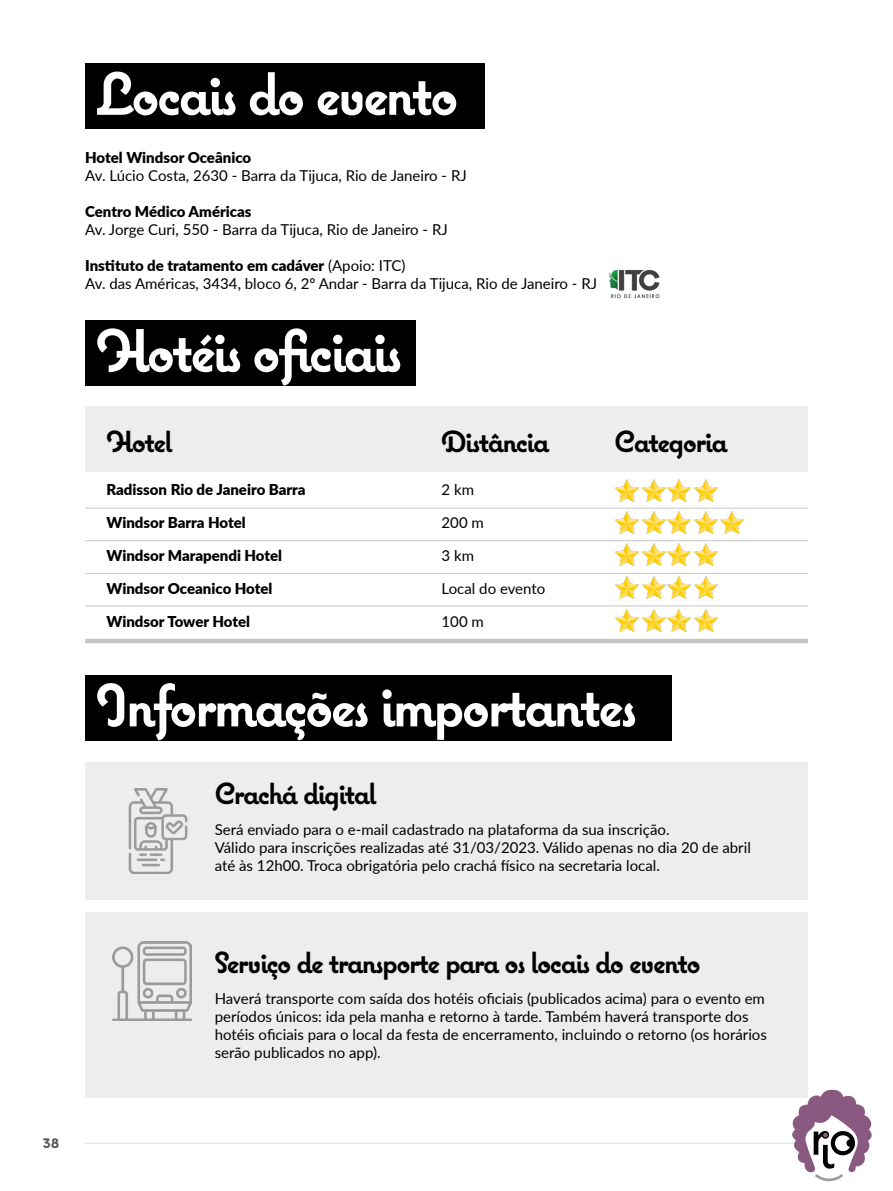
<style>
.page{position:relative;width:893px;height:1191px;background:#fff}
.page>*{position:absolute;margin:0;border:0;box-sizing:border-box;transform-origin:0 0}
.t1{font:700 60px "Coquette";letter-spacing:-.05em;color:#fff}
.t2{font:700 30px "Coquette";letter-spacing:-.05em;color:#000}
.t3{font:700 18px "Coquette";color:#575756}
.t4{font:15px/18px "Lato";color:#000}
.t5{font:900 15px "Lato";color:#000}
.s1{font-weight:900}
</style>
<div class="page">
<hr style="left:85px;top:1143px;width:713px;height:1px;background:#e3e3e3">
<svg style="left:791px;top:1089px;width:81px;height:92px"></svg>
<div style="left:85px;top:762px;width:723px;height:137px;background:#ededed"></div>
<div style="left:85px;top:912px;width:723px;height:185px;background:#ededed"></div>
<div style="left:85px;top:64px;width:400px;height:65px;background:#000"></div>
<div style="left:85px;top:675px;width:587px;height:65px;background:#000"></div>
<img style="left:113px;top:941px;width:78px;height:79px">
<img style="left:128px;top:788px;width:60px;height:85px">
<div style="left:85px;top:407px;width:723px;height:65px;background:#ededed"></div>
<img style="left:616px;top:479px;width:23px;height:22px">
<img style="left:642px;top:479px;width:23px;height:22px">
<img style="left:668px;top:479px;width:23px;height:22px">
<img style="left:694px;top:479px;width:23px;height:22px">
<img style="left:616px;top:543px;width:23px;height:22px">
<img style="left:642px;top:543px;width:23px;height:22px">
<img style="left:668px;top:543px;width:23px;height:22px">
<img style="left:694px;top:543px;width:23px;height:22px">
<img style="left:616px;top:577px;width:23px;height:21px">
<img style="left:642px;top:577px;width:23px;height:21px">
<img style="left:668px;top:577px;width:23px;height:21px">
<img style="left:694px;top:577px;width:23px;height:21px">
<img style="left:616px;top:610px;width:23px;height:21px">
<img style="left:642px;top:610px;width:23px;height:21px">
<img style="left:668px;top:610px;width:23px;height:21px">
<img style="left:694px;top:610px;width:23px;height:21px">
<img style="left:616px;top:511px;width:23px;height:22px">
<img style="left:642px;top:511px;width:23px;height:22px">
<img style="left:668px;top:511px;width:23px;height:22px">
<img style="left:694px;top:511px;width:23px;height:22px">
<img style="left:721px;top:511px;width:23px;height:22px">
<hr style="left:85px;top:508px;width:723px;height:1px;background:#c6c6c6">
<hr style="left:85px;top:540px;width:723px;height:1px;background:#c6c6c6">
<hr style="left:85px;top:573px;width:723px;height:1px;background:#c6c6c6">
<hr style="left:85px;top:605px;width:723px;height:1px;background:#c6c6c6">
<hr style="left:85px;top:639px;width:723px;height:4px;background:#c6c6c6">
<div style="left:85px;top:321px;width:331px;height:65px;background:#000"></div>
<img style="left:609px;top:270px;width:51px;height:29px">
<h1 class="t1" style="left:96px;top:57px;width:364px">Locais do evento</h1>
<p class="t5" style="left:85px;top:146px;width:168px">Hotel Windsor Oceânico</p>
<p class="t4" style="left:85px;top:166px;width:383px">Av. Lúcio Costa, 2630 - Barra da Tijuca, Rio de Janeiro - RJ</p>
<p class="t5" style="left:85px;top:200px;width:168px">Centro Médico Américas</p>
<p class="t4" style="left:85px;top:220px;width:364px">Av. Jorge Curi, 550 - Barra da Tijuca, Rio de Janeiro - RJ</p>
<p class="t4" style="left:85px;top:256px;width:513px"><span class="s1">Instituto de tratamento em cadáver</span> (Apoio: ITC)<br>Av. das Américas, 3434, bloco 6, 2º Andar - Barra da Tijuca, Rio de Janeiro - RJ</p>
<h1 class="t1" style="left:96px;top:314px;width:308px">Hotéis oficiais</h1>
<h2 class="t2" style="left:106px;top:423px;width:68px">Hotel</h2>
<p class="t5" style="left:106px;top:478px;width:201px">Radisson Rio de Janeiro Barra</p>
<p class="t5" style="left:106px;top:511px;width:141px">Windsor Barra Hotel</p>
<p class="t5" style="left:106px;top:544px;width:177px">Windsor Marapendi Hotel</p>
<p class="t5" style="left:106px;top:577px;width:168px">Windsor Oceanico Hotel</p>
<p class="t5" style="left:106px;top:610px;width:145px">Windsor Tower Hotel</p>
<h2 class="t2" style="left:442px;top:423px;width:109px">Distância</h2>
<h2 class="t2" style="left:615px;top:423px;width:114px">Categoria</h2>
<p class="t4" style="left:442px;top:480px;width:34px">2 km</p>
<p class="t4" style="left:442px;top:513px;width:44px">200 m</p>
<p class="t4" style="left:442px;top:546px;width:34px">3 km</p>
<p class="t4" style="left:442px;top:579px;width:105px">Local do evento</p>
<p class="t4" style="left:442px;top:612px;width:44px">100 m</p>
<h1 class="t1" style="left:96px;top:668px;width:543px">Informações importantes</h1>
<h2 class="t2" style="left:215px;top:775px;width:163px">Crachá digital</h2>
<p class="t4" style="left:215px;top:820px;width:538px">Será enviado para o e-mail cadastrado na plataforma da sua inscrição.<br>Válido para inscrições realizadas até 31/03/2023. Válido apenas no dia 20 de abril até às 12h00. Troca obrigatória pelo crachá físico na secretaria local.</p>
<p class="t3" style="left:43px;top:1130px;width:19px">38</p>
<h2 class="t2" style="left:215px;top:944px;width:488px">Serviço de transporte para os locais do evento</h2>
<p class="t4" style="left:215px;top:989px;width:554px">Haverá transporte com saída dos hotéis oficiais (publicados acima) para o evento em períodos únicos: ida pela manha e retorno à tarde. Também haverá transporte dos hotéis oficiais para o local da festa de encerramento, incluindo o retorno (os horários serão publicados no app).</p>
</div>
